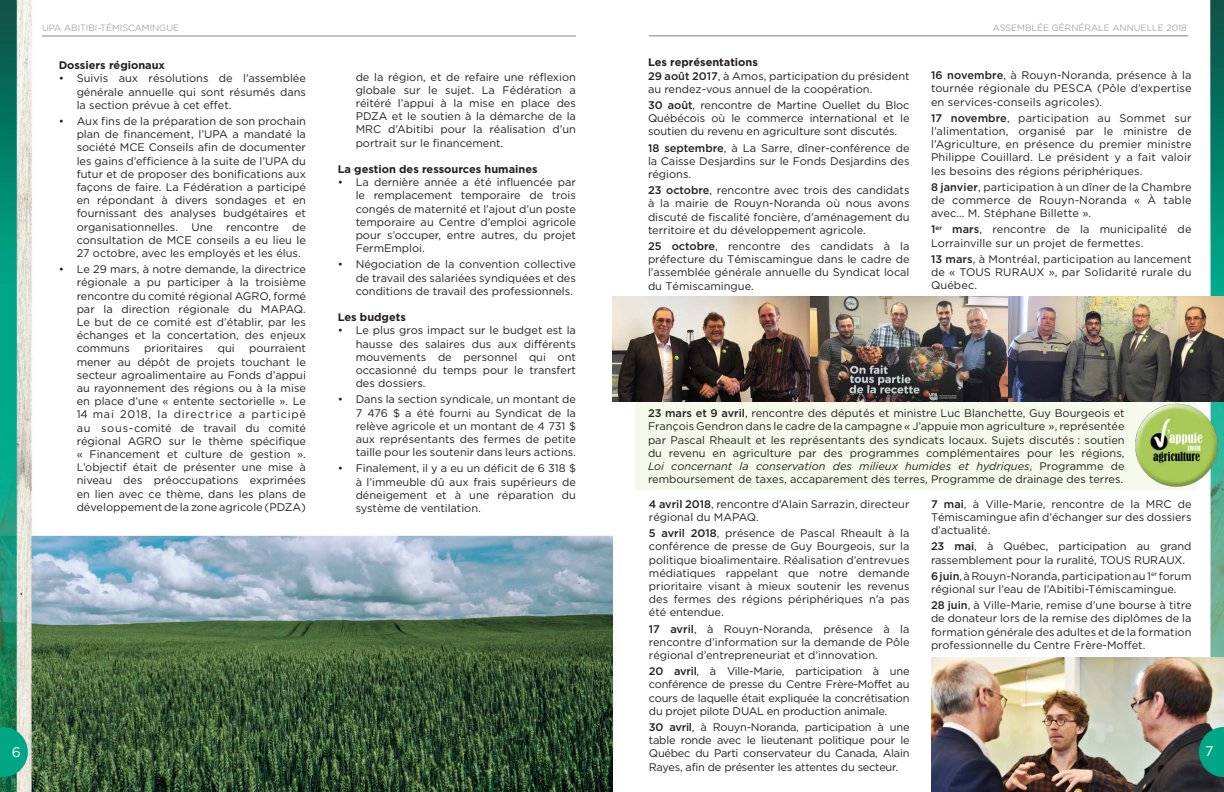
<style>
.page{position:relative;width:1224px;height:792px;background:#fff}
.page>*{position:absolute;margin:0;border:0;box-sizing:border-box;transform-origin:0 0}
.t1{font:14px "Gotham";color:#fff}
.t2{font:11px/13.2px "Gotham";color:#231f20;text-align:justify}
.t3{font:700 11px "Gotham";color:#231f20}
.t4{font:300 9px "Gotham";color:#808285}
.s1{font-weight:700}
.s2{font-weight:500}
.s3{font-style:italic}
</style>
<div class="page">
<img style="left:0;top:0;width:1224px;height:792px">
<hr style="left:42px;top:36px;width:534px;height:1px;background:#808285">
<svg style="left:0;top:727px;width:28px;height:50px"></svg>
<hr style="left:649px;top:36px;width:539px;height:1px;background:#808285">
<img style="left:612px;top:297px;width:612px;height:104px">
<img style="left:932px;top:657px;width:292px;height:135px">
<img style="left:1128px;top:397px;width:90px;height:95px">
<svg style="left:1199px;top:727px;width:25px;height:50px"></svg>
<p class="t4" style="left:42px;top:23px;width:139px">UPA ABITIBI-TÉMISCAMINGUE</p>
<p class="t3" style="left:59px;top:59px;width:108px">Dossiers régionaux</p>
<p class="t2" style="left:77px;top:72px;width:231px;text-indent:-18px">• Suivis aux résolutions de l’assemblée générale annuelle qui sont résumés dans la section prévue à cet effet.</p>
<p class="t2" style="left:77px;top:114px;width:231px;text-indent:-18px">• Aux fins de la préparation de son prochain plan de financement, l’UPA a mandaté la société MCE Conseils afin de documenter les gains d’efficience à la suite de l’UPA du futur et de proposer des bonifications aux façons de faire. La Fédération a participé en répondant à divers sondages et en fournissant des analyses budgétaires et organisationnelles. Une rencontre de consultation de MCE conseils a eu lieu le 27 octobre, avec les employés et les élus.</p>
<p class="t2" style="left:77px;top:263px;width:231px;text-indent:-18px">• Le 29 mars, à notre demande, la directrice régionale a pu participer à la troisième rencontre du comité régional AGRO, formé par la direction régionale du MAPAQ.<br>Le but de ce comité est d’établir, par les échanges et la concertation, des enjeux communs</p>
<p class="t2" style="left:77px;top:342px;width:231px;text-indent:172px">pourraient mener au dépôt de projets touchant le secteur agroalimentaire au Fonds d’appui au rayonnement des régions ou à la mise en place d’une « entente sectorielle ». Le 14 mai 2018, la directrice a participé au sous-comité de travail du comité régional AGRO sur le thème spécifique « Financement et culture de gestion ».<br>L’objectif était de présenter une mise à niveau des préoccupations exprimées en lien avec ce thème, dans les plans de développement de la zone agricole (PDZA)</p>
<p class="t2" style="left:144px;top:342px;width:61px">prioritaires</p>
<p class="t2" style="left:218px;top:342px;width:18px">qui</p>
<p class="t2" style="left:356px;top:70px;width:222px">de la région, et de refaire une réflexion globale sur le sujet. La Fédération a réitéré l’appui à la mise en place des PDZA et le soutien à la démarche de la MRC d’Abitibi pour la réalisation d’un portrait sur le financement.</p>
<p class="t3" style="left:338px;top:163px;width:202px">La gestion des ressources humaines</p>
<p class="t2" style="left:356px;top:176px;width:222px;text-indent:-18px">• La dernière année a été influencée par le remplacement temporaire de trois congés de maternité et l’ajout d’un poste temporaire au Centre d’emploi agricole pour s’occuper, entre autres, du projet FermEmploi.</p>
<p class="t2" style="left:356px;top:258px;width:222px;text-indent:-18px">• Négociation de la convention collective de travail des salariées syndiquées et des conditions de travail des professionnels.</p>
<p class="t3" style="left:338px;top:311px;width:70px">Les budgets</p>
<p class="t2" style="left:356px;top:324px;width:222px;text-indent:-18px">• Le plus gros impact sur le budget est la hausse des salaires dus aux différents mouvements de personnel qui ont occasionné du temps pour le transfert des dossiers.</p>
<p class="t2" style="left:356px;top:393px;width:222px;text-indent:-18px">• Dans la section syndicale, un montant de 7 476 $ a été fourni au Syndicat de la relève agricole et un montant de 4 731 $ aux représentants des fermes de petite taille pour les soutenir dans leurs actions.</p>
<p class="t2" style="left:356px;top:462px;width:222px;text-indent:-18px">• Finalement, il y a eu un déficit de 6 318 $ à l’immeuble dû aux frais supérieurs de déneigement et à une réparation du système de ventilation.</p>
<p class="t1" style="left:12px;top:745px;width:11px">6</p>
<p class="t2" style="left:648px;top:56px;width:263px;text-align:left"><span class="s1">Les représentations<br></span><span class="s2">29 août 2017</span>, à Amos, participation du président au rendez-vous annuel de la coopération.</p>
<p class="t2" style="left:648px;top:98px;width:263px"><span class="s2">30 août</span>, rencontre de Martine Ouellet du Bloc Québécois où le commerce international et le soutien du revenu en agriculture sont discutés.</p>
<p class="t2" style="left:648px;top:141px;width:263px"><span class="s2">18 septembre</span>, à La Sarre, dîner-conférence de la Caisse Desjardins sur le Fonds Desjardins des régions.</p>
<p class="t2" style="left:648px;top:184px;width:263px"><span class="s2">23 octobre</span>, rencontre avec trois des candidats à la mairie de Rouyn-Noranda où nous avons discuté de fiscalité foncière, d’aménagement du territoire et du développement agricole.</p>
<p class="t2" style="left:648px;top:239px;width:263px"><span class="s2">25 octobre</span>, rencontre des candidats à la préfecture du Témiscamingue dans le cadre de l’assemblée générale annuelle du Syndicat local du Témiscamingue.</p>
<p class="t4" style="left:993px;top:23px;width:196px">ASSEMBLÉE GÉRNÉRALE ANNUELLE 2018</p>
<p class="t2" style="left:931px;top:69px;width:262px"><span class="s2">16 novembre</span>, à Rouyn-Noranda, présence à la tournée régionale du PESCA (Pôle d’expertise en services-conseils agricoles).</p>
<p class="t2" style="left:931px;top:111px;width:262px"><span class="s2">17 novembre</span>, participation au Sommet sur l’alimentation, organisé par le ministre de l’Agriculture, en présence du premier ministre Philippe Couillard. Le président y a fait valoir les besoins des régions périphériques.</p>
<p class="t2" style="left:931px;top:180px;width:262px"><span class="s2">8 janvier</span>, participation à un dîner de la Chambre de commerce de Rouyn-Noranda « À table avec… M. Stéphane Billette ».</p>
<p class="t2" style="left:931px;top:223px;width:262px"><span class="s2">1</span><sup>er</sup> <span class="s2">mars</span>, rencontre de la municipalité de<br>Lorrainville sur un projet de fermettes.</p>
<p class="t2" style="left:931px;top:252px;width:262px"><span class="s2">13 mars</span>, à Montréal, participation au lancement de « TOUS RURAUX », par Solidarité rurale du Québec.</p>
<p class="t2" style="left:648px;top:407px;width:478px"><span class="s2">23 mars et 9 avril</span>, rencontre des députés et ministre Luc Blanchette, Guy Bourgeois et François Gendron dans le cadre de la campagne « J’appuie mon agriculture », représentée par Pascal Rheault et les représentants des syndicats locaux. Sujets discutés : soutien du revenu en agriculture par des programmes complémentaires pour les régions, <span class="s3">Loi concernant la conservation des milieux humides et hydriques</span>, Programme de remboursement de taxes, accaparement des terres, Programme de drainage des terres.</p>
<p class="t2" style="left:649px;top:497px;width:262px"><span class="s2">4 avril 2018</span>, rencontre d’Alain Sarrazin, directeur régional du MAPAQ.</p>
<p class="t2" style="left:649px;top:527px;width:262px"><span class="s2">5 avril 2018</span>, présence de Pascal Rheault à la conférence de presse de Guy Bourgeois, sur la politique bioalimentaire. Réalisation d’entrevues médiatiques rappelant que notre demande prioritaire visant à mieux soutenir les revenus des fermes des régions périphériques n’a pas été entendue.</p>
<p class="t2" style="left:649px;top:622px;width:262px"><span class="s2">17 avril</span>, à Rouyn-Noranda, présence à la rencontre d’information sur la demande de Pôle régional d’entrepreneuriat et d’innovation.</p>
<p class="t2" style="left:649px;top:665px;width:262px"><span class="s2">20 avril</span>, à Ville-Marie, participation à une conférence de presse du Centre Frère-Moffet au cours de laquelle était expliquée la concrétisation du projet pilote DUAL en production animale.</p>
<p class="t2" style="left:649px;top:720px;width:262px"><span class="s2">30 avril</span>, à Rouyn-Noranda, participation à une table ronde avec le lieutenant politique pour le Québec du Parti conservateur du Canada, Alain Rayes, afin de présenter les attentes du secteur.</p>
<p class="t2" style="left:931px;top:497px;width:262px"><span class="s2">7 mai</span>, à Ville-Marie, rencontre de la MRC de Témiscamingue afin d’échanger sur des dossiers d’actualité.</p>
<p class="t2" style="left:931px;top:540px;width:262px"><span class="s2">23 mai</span>, à Québec, participation au grand rassemblement pour la ruralité, TOUS RURAUX.</p>
<p class="t2" style="left:931px;top:569px;width:262px"><span class="s2">6 juin</span>, à Rouyn-Noranda, participation au 1<sup>er</sup> forum régional sur l’eau de l’Abitibi-Témiscamingue.</p>
<p class="t2" style="left:931px;top:599px;width:262px"><span class="s2">28 juin</span>, à Ville-Marie, remise d’une bourse à titre de donateur lors de la remise des diplômes de la formation générale des adultes et de la formation professionnelle du Centre Frère-Moffet.</p>
<p class="t1" style="left:1205px;top:744px;width:10px">7</p>
</div>
